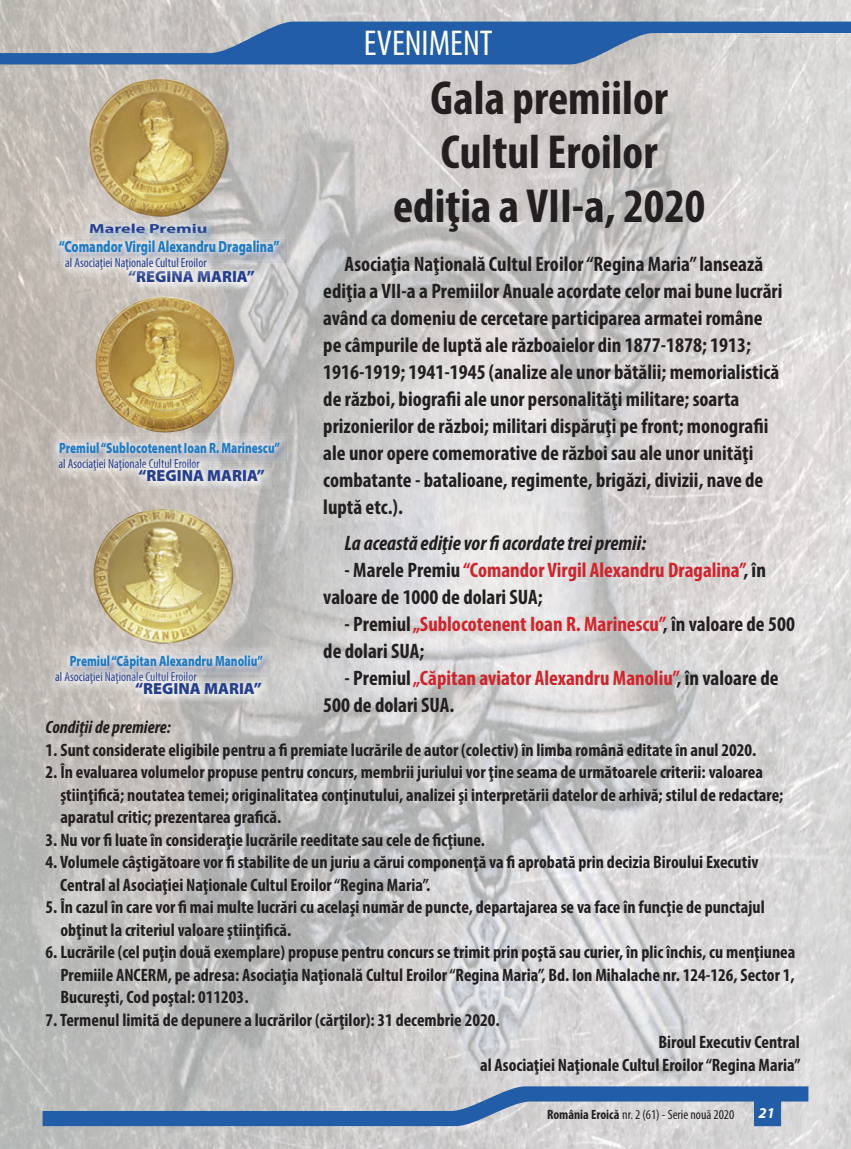
<style>
.page{position:relative;width:851px;height:1149px;background:#fff}
.page>*{position:absolute;margin:0;border:0;box-sizing:border-box;transform-origin:0 0}
.t1{font:700 condensed 48px/54px "Myriad Pro";color:#231f20;text-align:center}
.t2{font:condensed 36px "Myriad Pro";color:#fff}
.t3{font:700 condensed 21px/27px "Myriad Pro";color:#231f20}
.t4{font:italic 700 condensed 21px "Myriad Pro";color:#231f20}
.t5{font:700 condensed 18px/22.5px "Myriad Pro";color:#231f20}
.t6{font:italic 700 condensed 18px "Myriad Pro";color:#231f20}
.t7{font:900 16.2px "Myriad Pro";color:#253f8e}
.t8{font:900 16.2px "Myriad Pro";color:#227bc0;scale:.75 1}
.t9{font:italic 700 15px "Myriad Pro";color:#fff}
.t10{font:900 14.85px "Myriad Pro";color:#227bc0;scale:.75 1}
.t11{font:condensed 13.5px "Myriad Pro";color:#231f20}
.t12{font:condensed 13.05px "Myriad Pro";color:#253f8e}
.t13{font:700 13.05px "Myriad Pro";color:#253f8e;scale:1.39 1}
.s1{color:#d1232a}
.s2{font-weight:700}
</style>
<div class="page">
<img style="left:0;top:0;width:850px;height:1148px">
<svg style="left:85px;top:218px;width:126px;height:13px;background:#ced0d0"></svg>
<svg style="left:51px;top:231px;width:236px;height:33px"></svg>
<svg style="left:53px;top:234px;width:232px;height:27px;background:#ced0d4"></svg>
<svg style="left:128px;top:269px;width:133px;height:20px"></svg>
<svg style="left:124px;top:265px;width:135px;height:22px;background:#dfdddb"></svg>
<svg style="left:64px;top:256px;width:150px;height:21px"></svg>
<svg style="left:60px;top:252px;width:151px;height:22px;background:#d8d6d7"></svg>
<svg style="left:50px;top:433px;width:238px;height:29px"></svg>
<svg style="left:53px;top:436px;width:233px;height:23px;background:#cfced1"></svg>
<svg style="left:58px;top:457px;width:149px;height:20px"></svg>
<svg style="left:54px;top:453px;width:151px;height:22px;background:#d2cfcf"></svg>
<svg style="left:138px;top:468px;width:134px;height:20px"></svg>
<svg style="left:134px;top:464px;width:135px;height:22px;background:#dfdedc"></svg>
<svg style="left:54px;top:676px;width:150px;height:14px"></svg>
<svg style="left:50px;top:666px;width:151px;height:22px"></svg>
<svg style="left:135px;top:681px;width:133px;height:20px"></svg>
<svg style="left:131px;top:677px;width:135px;height:22px;background:#dfdedc"></svg>
<svg style="left:61px;top:646px;width:210px;height:30px"></svg>
<svg style="left:64px;top:648px;width:204px;height:26px;background:#cdcdd1"></svg>
<img style="left:94px;top:294px;width:141px;height:138px">
<img style="left:93px;top:508px;width:140px;height:137px">
<img style="left:88px;top:76px;width:140px;height:141px">
<svg style="left:43px;top:1085px;width:765px;height:40px;background:#8aa0bd"></svg>
<svg style="left:0;top:22px;width:850px;height:42px;background:#6a8bb4"></svg>
<p class="t13" style="left:89px;top:219px;width:86px">Marele Premiu</p>
<p class="t8" style="left:59px;top:235px;width:295px">“Comandor Virgil Alexandru Dragalina”</p>
<p class="t7" style="left:128px;top:265px;width:128px">“REGINA MARIA”</p>
<p class="t12" style="left:65px;top:254px;width:143px">al Asociaţiei Naţionale Cultul Eroilor</p>
<p class="t10" style="left:59px;top:437px;width:296px">Premiul “Sublocotenent Ioan R. Marinescu”</p>
<p class="t12" style="left:58px;top:455px;width:143px">al Asociaţiei Naţionale Cultul Eroilor</p>
<p class="t7" style="left:138px;top:464px;width:128px">“REGINA MARIA”</p>
<p class="t10" style="left:70px;top:650px;width:259px">Premiul “Căpitan Alexandru Manoliu”</p>
<p class="t12" style="left:55px;top:668px;width:143px">al Asociaţiei Naţionale Cultul Eroilor</p>
<p class="t7" style="left:135px;top:677px;width:128px">“REGINA MARIA”</p>
<h2 class="t2" style="left:364px;top:22px;width:130px">EVENIMENT</h2>
<h1 class="t1" style="left:393px;top:70px;width:313px">Gala premiilor<br>Cultul Eroilor ediţia a VII-a, 2020</h1>
<p class="t3" style="left:323px;top:250px;width:460px;text-indent:21px">Asociaţia Naţională Cultul Eroilor “Regina Maria” lansează ediţia a VII-a a Premiilor Anuale acordate celor mai bune lucrări având ca domeniu de cercetare participarea armatei române pe câmpurile de luptă ale războaielor din 1877-1878; 1913; 1916-1919; 1941-1945 (analize ale unor bătălii; memorialistică de război, biografii ale unor personalităţi militare; soarta prizonierilor de război; militari dispăruţi pe front; monografii ale unor opere comemorative de război sau ale unor unităţi combatante - batalioane, regimente, brigăzi, divizii, nave de luptă etc.).</p>
<p class="t4" style="left:344px;top:530px;width:303px">La această ediţie vor fi acordate trei premii:</p>
<p class="t3" style="left:323px;top:556px;width:444px;text-indent:21px">- Marele Premiu <span class="s1">“Comandor Virgil Alexandru Dragalina”</span>, în valoare de 1000 de dolari SUA;</p>
<p class="t3" style="left:323px;top:610px;width:473px;text-indent:21px">- Premiul <span class="s1">„Sublocotenent Ioan R. Marinescu”</span>, în valoare de 500 de dolari SUA;</p>
<p class="t3" style="left:323px;top:664px;width:456px;text-indent:21px">- Premiul <span class="s1">„Căpitan aviator Alexandru Manoliu”</span>, în valoare de<br>500 de dolari SUA.</p>
<p class="t6" style="left:46px;top:715px;width:127px">Condiţii de premiere:</p>
<p class="t5" style="left:46px;top:737px;width:712px">1. Sunt considerate eligibile pentru a fi premiate lucrările de autor (colectiv) în limba română editate în anul 2020.</p>
<p class="t5" style="left:60px;top:760px;width:724px;text-indent:-15px">2. În evaluarea volumelor propuse pentru concurs, membrii juriului vor ţine seama de următoarele criterii: valoarea ştiinţifică; noutatea temei; originalitatea conţinutului, analizei şi interpretării datelor de arhivă; stilul de redactare; aparatul critic; prezentarea grafică.</p>
<p class="t5" style="left:46px;top:827px;width:441px">3. Nu vor fi luate în consideraţie lucrările reeditate sau cele de ficţiune.</p>
<p class="t5" style="left:60px;top:850px;width:699px;text-indent:-15px">4. Volumele câştigătoare vor fi stabilite de un juriu a cărui componenţă va fi aprobată prin decizia Biroului Executiv<br>Central al Asociaţiei Naţionale Cultul Eroilor “Regina Maria”.</p>
<p class="t5" style="left:60px;top:895px;width:705px;text-indent:-15px">5. În cazul în care vor fi mai multe lucrări cu acelaşi număr de puncte, departajarea se va face în funcţie de punctajul obţinut la criteriul valoare ştiinţifică.</p>
<p class="t5" style="left:60px;top:940px;width:736px;text-align:justify;text-indent:-15px">6. Lucrările (cel puţin două exemplare) propuse pentru concurs se trimit prin poştă sau curier, în plic închis, cu menţiunea Premiile ANCERM, pe adresa: Asociaţia Naţională Cultul Eroilor “Regina Maria”, Bd. Ion Mihalache nr. 124-126, Sector 1, Bucureşti, Cod poştal: 011203.</p>
<p class="t5" style="left:46px;top:1007px;width:455px">7. Termenul limită de depunere a lucrărilor (cărţilor): 31 decembrie 2020.</p>
<p class="t5" style="left:480px;top:1030px;width:322px;text-align:right">Biroul Executiv Central<br>al Asociaţiei Naţionale Cultul Eroilor “Regina Maria”</p>
<p class="t11" style="left:547px;top:1105px;width:189px"><span class="s2">România Eroică</span> nr. 2 (61) - Serie nouă 2020</p>
<p class="t9" style="left:758px;top:1102px;width:18px">21</p>
</div>
